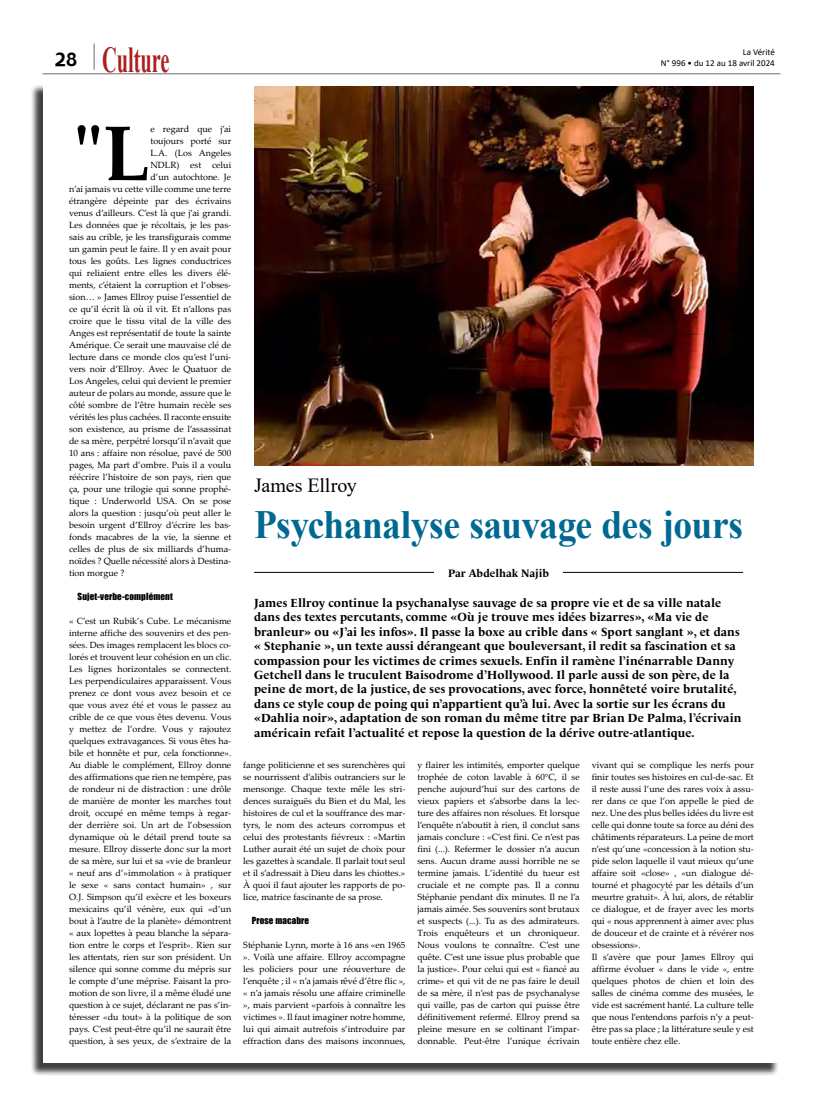
<style>
.page{position:relative;width:823px;height:1106px;background:#fff}
.page>*{position:absolute;margin:0;border:0;box-sizing:border-box;transform-origin:0 0}
.t1{font:700 77.6px "Palatino Linotype";color:#000}
.t2{font:700 40px "Times New Roman";letter-spacing:-.015em;color:#006991;scale:.94 1}
.t3{font:700 36.5px "Times New Roman";color:#ac1f1f;scale:.56 1}
.t4{font:20px "Times New Roman";letter-spacing:-.005em;color:#000}
.t5{font:700 12px/14.4px "Le Monde Livre";letter-spacing:.01em;color:#000}
.t6{font:700 11px "Le Monde Livre";color:#000}
.t7{font:9px/12px "Palatino Linotype";color:#000;text-align:justify}
.t8{font:9px "Impact";letter-spacing:.015em;color:#000}
.t9{font:9px "Calibri";color:#000}
</style>
<div class="page">
<div style="left:30px;top:84px;width:748px;height:992px;background:#000;opacity:.75"></div>
<div style="left:43px;top:82px;width:736px;height:981px;background:#fff"></div>
<hr style="left:43px;top:73px;width:737px;height:1px;background:#6d6e71">
<svg style="left:94px;top:44px;width:1px;height:26px"></svg>
<hr style="left:254px;top:572px;width:488px;height:1px;background:#000">
<div style="left:434px;top:568px;width:128px;height:8px;background:#fff"></div>
<img style="left:254px;top:86px;width:499px;height:380px">
<h3 class="t3" style="left:55px;top:33px;width:206px"><sup>28</sup> Culture</h3>
<p class="t9" style="left:742px;top:46px;width:33px">La Vérité</p>
<p class="t9" style="left:660px;top:57px;width:115px">N° 996 • du 12 au 18 avril 2024</p>
<h1 class="t1" style="left:73px;top:99px;width:78px">"L</h1>
<p class="t7" style="left:150px;top:123px;width:82px">e regard que j’ai</p>
<p class="t7" style="left:150px;top:135px;width:82px">toujours porté sur</p>
<p class="t7" style="left:150px;top:147px;width:82px">L.A. (Los Angeles</p>
<p class="t7" style="left:150px;top:159px;width:82px">NDLR) est celui</p>
<p class="t7" style="left:150px;top:171px;width:82px">d’un autochtone. Je</p>
<p class="t7" style="left:69px;top:183px;width:164px">n’ai jamais vu cette ville comme une terre</p>
<p class="t7" style="left:69px;top:195px;width:164px">étrangère dépeinte par des écrivains</p>
<p class="t7" style="left:69px;top:207px;width:163px">venus d’ailleurs. C’est là que j’ai grandi.</p>
<p class="t7" style="left:69px;top:219px;width:163px">Les données que je récoltais, je les pas-</p>
<p class="t7" style="left:69px;top:231px;width:164px">sais au crible, je les transfigurais comme</p>
<p class="t7" style="left:69px;top:243px;width:163px">un gamin peut le faire. Il y en avait pour</p>
<p class="t7" style="left:69px;top:255px;width:163px">tous les goûts. Les lignes conductrices</p>
<p class="t7" style="left:69px;top:267px;width:163px">qui reliaient entre elles les divers élé-</p>
<p class="t7" style="left:69px;top:279px;width:164px">ments, c’étaient la corruption et l’obses-</p>
<p class="t7" style="left:69px;top:291px;width:163px">sion… » James Ellroy puise l’essentiel de</p>
<p class="t7" style="left:69px;top:303px;width:164px">ce qu’il écrit là où il vit. Et n’allons pas</p>
<p class="t7" style="left:69px;top:315px;width:164px">croire que le tissu vital de la ville des</p>
<p class="t7" style="left:69px;top:327px;width:163px">Anges est représentatif de toute la sainte</p>
<p class="t7" style="left:69px;top:339px;width:164px">Amérique. Ce serait une mauvaise clé de</p>
<p class="t7" style="left:69px;top:351px;width:164px">lecture dans ce monde clos qu’est l’uni-</p>
<p class="t7" style="left:69px;top:363px;width:163px">vers noir d’Ellroy. Avec le Quatuor de</p>
<p class="t7" style="left:69px;top:375px;width:163px">Los Angeles, celui qui devient le premier</p>
<p class="t7" style="left:69px;top:387px;width:163px">auteur de polars au monde, assure que le</p>
<p class="t7" style="left:69px;top:399px;width:163px">côté sombre de l’être humain recèle ses</p>
<p class="t7" style="left:69px;top:411px;width:164px">vérités les plus cachées. Il raconte ensuite</p>
<p class="t7" style="left:69px;top:423px;width:164px">son existence, au prisme de l’assassinat</p>
<p class="t7" style="left:69px;top:435px;width:164px">de sa mère, perpétré lorsqu’il n’avait que</p>
<p class="t7" style="left:69px;top:447px;width:164px">10 ans : affaire non résolue, pavé de 500</p>
<p class="t7" style="left:69px;top:459px;width:164px">pages, Ma part d’ombre. Puis il a voulu</p>
<p class="t7" style="left:69px;top:471px;width:163px">réécrire l’histoire de son pays, rien que</p>
<p class="t7" style="left:69px;top:482px;width:164px">ça, pour une trilogie qui sonne prophé-</p>
<p class="t7" style="left:69px;top:494px;width:164px">tique : Underworld USA. On se pose</p>
<p class="t7" style="left:69px;top:506px;width:164px">alors la question : jusqu’où peut aller le</p>
<p class="t7" style="left:69px;top:518px;width:164px">besoin urgent d’Ellroy d’écrire les bas-</p>
<p class="t7" style="left:69px;top:530px;width:164px">fonds macabres de la vie, la sienne et</p>
<p class="t7" style="left:69px;top:542px;width:164px">celles de plus de six milliards d’huma-</p>
<p class="t7" style="left:69px;top:554px;width:164px">noïdes ? Quelle nécessité alors à Destina-</p>
<p class="t7" style="left:69px;top:566px;width:57px">tion morgue ?</p>
<p class="t8" style="left:78px;top:589px;width:97px">Sujet-verbe-complément</p>
<p class="t7" style="left:69px;top:614px;width:164px">« C’est un Rubik’s Cube. Le mécanisme interne affiche des souvenirs et des pen&shy;sées. Des images remplacent les blocs co&shy;lorés et trouvent leur cohésion en un clic.<br>Les lignes horizontales se connectent.<br>Les perpendiculaires apparaissent. Vous prenez ce dont vous avez besoin et ce que vous avez été et vous le passez au crible de ce que vous êtes devenu. Vous y mettez de l’ordre. Vous y rajoutez quelques extravagances. Si vous êtes ha&shy;bile et honnête et pur, cela fonctionne».<br>Au diable le complément, Ellroy donne des affirmations que rien ne tempère, pas de rondeur ni de distraction : une drôle de manière de monter les marches tout droit, occupé en même temps à regar&shy;der derrière soi. Un art de l’obsession dynamique où le détail prend toute sa mesure. Ellroy disserte donc sur la mort de sa mère, sur lui et sa «vie de branleur « neuf ans d’»immolation « à pratiquer le sexe « sans contact humain» , sur O.J. Simpson qu’il exècre et les boxeurs mexicains qu’il vénère, eux qui «d’un bout à l’autre de la planète» démontrent « aux lopettes à peau blanche la sépara&shy;tion entre le corps et l’esprit». Rien sur les attentats, rien sur son président. Un silence qui sonne comme du mépris sur le compte d’une méprise. Faisant la pro&shy;motion de son livre, il a même éludé une question à ce sujet, déclarant ne pas s’in&shy;téresser «du tout» à la politique de son pays. C’est peut-être qu’il ne saurait être question, à ses yeux, de s’extraire de la</p>
<h3 class="t4" style="left:254px;top:471px;width:104px">James Ellroy</h3>
<h2 class="t2" style="left:254px;top:495px;width:521px">Psychanalyse sauvage des jours</h2>
<p class="t6" style="left:448px;top:566px;width:102px">Par Abdelhak Najib</p>
<p class="t5" style="left:254px;top:595px;width:488px">James Ellroy continue la psychanalyse sauvage de sa propre vie et de sa ville natale dans des textes percutants, comme «Où je trouve mes idées bizarres», «Ma vie de branleur» ou «J’ai les infos». Il passe la boxe au crible dans « Sport sanglant », et dans « Stephanie », un texte aussi dérangeant que bouleversant, il redit sa fascination et sa compassion pour les victimes de crimes sexuels. Enfin il ramène l’inénarrable Danny Getchell dans le truculent Baisodrome d’Hollywood. Il parle aussi de son père, de la peine de mort, de la justice, de ses provocations, avec force, honnêteté voire brutalité, dans ce style coup de poing qui n’appartient qu’à lui. Avec la sortie sur les écrans du «Dahlia noir», adaptation de son roman du même titre par Brian De Palma, l’écrivain américain refait l’actualité et repose la question de la dérive outre-atlantique.</p>
<p class="t7" style="left:243px;top:758px;width:164px">fange politicienne et ses surenchères qui se nourrissent d’alibis outranciers sur le mensonge. Chaque texte mêle les stri&shy;dences suraiguës du Bien et du Mal, les histoires de cul et la souffrance des mar&shy;tyrs, le nom des acteurs corrompus et celui des protestants fiévreux : «Martin Luther aurait été un sujet de choix pour les gazettes à scandale. Il parlait tout seul et il s’adressait à Dieu dans les chiottes.» À quoi il faut ajouter les rapports de po&shy;lice, matrice fascinante de sa prose.</p>
<p class="t8" style="left:252px;top:913px;width:59px">Prose macabre</p>
<p class="t7" style="left:243px;top:938px;width:164px">Stéphanie Lynn, morte à 16 ans «en 1965 ». Voilà une affaire. Ellroy accompagne les policiers pour une réouverture de l’enquête ; il « n’a jamais rêvé d’être flic », « n’a jamais résolu une affaire criminelle », mais parvient «parfois à connaître les victimes ». Il faut imaginer notre homme, lui qui aimait autrefois s’introduire par effraction dans des maisons inconnues,</p>
<p class="t7" style="left:417px;top:758px;width:164px">y flairer les intimités, emporter quelque trophée de coton lavable à 60°C, il se penche aujourd’hui sur des cartons de vieux papiers et s’absorbe dans la lec&shy;ture des affaires non résolues. Et lorsque l’enquête n’aboutit à rien, il conclut sans jamais conclure : «C’est fini. Ce n’est pas fini (...). Refermer le dossier n’a aucun sens. Aucun drame aussi horrible ne se termine jamais. L’identité du tueur est cruciale et ne compte pas. Il a connu Stéphanie pendant dix minutes. Il ne l’a jamais aimée. Ses souvenirs sont brutaux et suspects (...). Tu as des admirateurs.<br>Trois enquêteurs et un chroniqueur.<br>Nous voulons te connaître. C’est une quête. C’est une issue plus probable que la justice». Pour celui qui est « fiancé au crime» et qui vit de ne pas faire le deuil de sa mère, il n’est pas de psychanalyse qui vaille, pas de carton qui puisse être définitivement refermé. Ellroy prend sa pleine mesure en se coltinant l’impar&shy;donnable. Peut-être l’unique écrivain</p>
<p class="t7" style="left:591px;top:758px;width:164px;text-align:left">vivant qui se complique les nerfs pour finir toutes ses histoires en cul-de-sac. Et il reste aussi l’une des rares voix à assu&shy;rer dans ce que l’on appelle le pied de nez. Une des plus belles idées du livre est celle qui donne toute sa force au déni des châtiments réparateurs. La peine de mort n’est qu’une «concession à la notion stu&shy;pide selon laquelle il vaut mieux qu’une affaire soit «close» , «un dialogue dé&shy;tourné et phagocyté par les détails d’un meurtre gratuit». À lui, alors, de rétablir ce dialogue, et de frayer avec les morts qui « nous apprennent à aimer avec plus de douceur et de crainte et à révérer nos obsessions».<br>Il s’avère que pour James Ellroy qui affirme évoluer « dans le vide «, entre quelques photos de chien et loin des salles de cinéma comme des musées, le vide est sacrément hanté. La culture telle que nous l’entendons parfois n’y a peut&shy;être pas sa place ; la littérature seule y est toute entière chez elle.</p>
</div>
